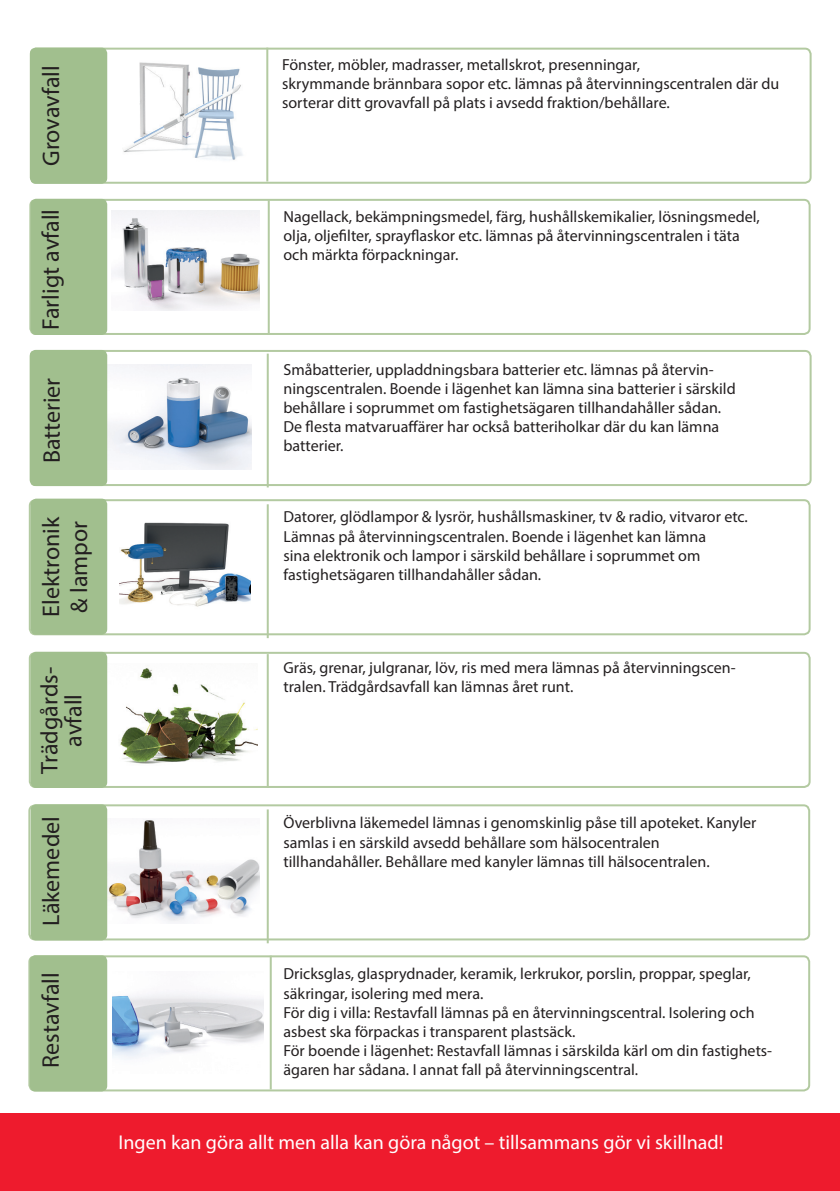
<style>
.page{position:relative;width:840px;height:1191px;background:#fff}
.page>*{position:absolute;margin:0;border:0;box-sizing:border-box;transform-origin:0 0}
.t1{font:24px/28px "Myriad Pro";color:#231f20}
.t2{font:20px "Myriad Pro";color:#fff}
.t3{font:16px/19.2px "Myriad Pro";color:#231f20}
</style>
<div class="page">
<div style="left:30px;top:48px;width:781px;height:136px;border:2px solid #b3caa1;border-radius:6px"></div>
<img style="left:107px;top:57px;width:136px;height:111px">
<div style="left:30px;top:48px;width:77px;height:136px;background:#a1bf8e;border-radius:6px"></div>
<div style="left:29px;top:199px;width:781px;height:136px;border:2px solid #b3caa1;border-radius:6px"></div>
<img style="left:111px;top:210px;width:148px;height:100px">
<div style="left:31px;top:199px;width:76px;height:136px;background:#a1bf8e;border-radius:6px"></div>
<div style="left:30px;top:350px;width:781px;height:136px;border:2px solid #b3caa1;border-radius:6px"></div>
<img style="left:107px;top:365px;width:145px;height:105px">
<div style="left:30px;top:350px;width:77px;height:136px;background:#a1bf8e;border-radius:6px"></div>
<div style="left:29px;top:499px;width:781px;height:136px;border:2px solid #b3caa1;border-radius:6px"></div>
<img style="left:119px;top:522px;width:131px;height:85px">
<div style="left:31px;top:498px;width:76px;height:137px;background:#a1bf8e;border-radius:6px"></div>
<div style="left:29px;top:652px;width:781px;height:136px;border:2px solid #b3caa1;border-radius:6px"></div>
<img style="left:107px;top:664px;width:151px;height:106px">
<div style="left:31px;top:652px;width:76px;height:136px;background:#a1bf8e;border-radius:6px"></div>
<div style="left:28px;top:804px;width:781px;height:136px;border:2px solid #b3caa1;border-radius:6px"></div>
<img style="left:107px;top:819px;width:152px;height:105px">
<div style="left:31px;top:804px;width:76px;height:136px;background:#a1bf8e;border-radius:6px"></div>
<hr style="left:266px;top:48px;width:2px;height:133px;background:#b3caa1">
<hr style="left:267px;top:200px;width:2px;height:134px;background:#b3caa1">
<hr style="left:266px;top:353px;width:2px;height:134px;background:#b3caa1">
<hr style="left:266px;top:504px;width:2px;height:134px;background:#b3caa1">
<hr style="left:266px;top:654px;width:2px;height:134px;background:#b3caa1">
<hr style="left:266px;top:809px;width:2px;height:134px;background:#b3caa1">
<div style="left:0;top:1113px;width:839px;height:78px;background:#ee1b2d"></div>
<div style="left:28px;top:955px;width:781px;height:136px;border:2px solid #b3caa1;border-radius:6px"></div>
<div style="left:30px;top:955px;width:77px;height:136px;background:#a1bf8e;border-radius:6px"></div>
<img style="left:112px;top:993px;width:151px;height:66px">
<hr style="left:269px;top:955px;width:2px;height:134px;background:#b3caa1">
<p class="t1" style="left:37px;top:166px;width:102px;rotate:-90deg">Grovavfall</p>
<p class="t3" style="left:282px;top:55px;width:359px">Fönster, möbler, madrasser, metallskrot, presenningar,</p>
<p class="t3" style="left:282px;top:74px;width:498px">skrymmande brännbara sopor etc. lämnas på återvinningscentralen där du sorterar ditt grovavfall på plats i avsedd fraktion/behållare.</p>
<p class="t1" style="left:36px;top:330px;width:122px;rotate:-90deg">Farligt avfall</p>
<p class="t3" style="left:283px;top:206px;width:477px">Nagellack, bekämpningsmedel, färg, hushållskemikalier, lösningsmedel, olja, oljefilter, sprayflaskor etc. lämnas på återvinningscentralen i täta och märkta förpackningar.</p>
<p class="t1" style="left:37px;top:463px;width:87px;rotate:-90deg">Batterier</p>
<p class="t1" style="left:37px;top:617px;width:101px;rotate:-90deg">Elektronik &amp; lampor</p>
<p class="t1" style="left:35px;top:773px;width:108px;rotate:-90deg">Trädgårds-</p>
<p class="t1" style="left:59px;top:747px;width:54px;rotate:-90deg">avfall</p>
<p class="t1" style="left:37px;top:925px;width:111px;rotate:-90deg">Läkemedel</p>
<p class="t3" style="left:283px;top:359px;width:453px">Småbatterier, uppladdningsbara batterier etc. lämnas på återvin&shy;ningscentralen. Boende i lägenhet kan lämna sina batterier i särskild behållare i soprummet om fastighetsägaren tillhandahåller sådan.<br>De flesta matvaruaffärer har också batteriholkar där du kan lämna batterier.</p>
<p class="t3" style="left:283px;top:507px;width:465px">Datorer, glödlampor &amp; lysrör, hushållsmaskiner, tv &amp; radio, vitvaror etc.</p>
<p class="t3" style="left:283px;top:526px;width:424px">Lämnas på återvinningscentralen. Boende i lägenhet kan lämna</p>
<p class="t3" style="left:283px;top:545px;width:418px">sina elektronik och lampor i särskild behållare i soprummet om</p>
<p class="t3" style="left:283px;top:565px;width:259px">fastighetsägaren tillhandahåller sådan.</p>
<p class="t3" style="left:283px;top:657px;width:453px">Gräs, grenar, julgranar, löv, ris med mera lämnas på återvinningscen&shy;tralen. Trädgårdsavfall kan lämnas året runt.</p>
<p class="t3" style="left:283px;top:813px;width:474px">Överblivna läkemedel lämnas i genomskinlig påse till apoteket. Kanyler samlas i en särskild avsedd behållare som hälsocentralen tillhandahåller. Behållare med kanyler lämnas till hälsocentralen.</p>
<p class="t1" style="left:36px;top:1067px;width:97px;rotate:-90deg">Restavfall</p>
<p class="t3" style="left:283px;top:964px;width:468px">Dricksglas, glasprydnader, keramik, lerkrukor, porslin, proppar, speglar, säkringar, isolering med mera.</p>
<p class="t3" style="left:283px;top:1002px;width:472px">För dig i villa: Restavfall lämnas på en återvinningscentral. Isolering och asbest ska förpackas i transparent plastsäck.</p>
<p class="t3" style="left:283px;top:1041px;width:490px">För boende i lägenhet: Restavfall lämnas i särskilda kärl om din fastighets&shy;ägaren har sådana. I annat fall på återvinningscentral.</p>
<p class="t2" style="left:118px;top:1130px;width:606px">Ingen kan göra allt men alla kan göra något – tillsammans gör vi skillnad!</p>
</div>
